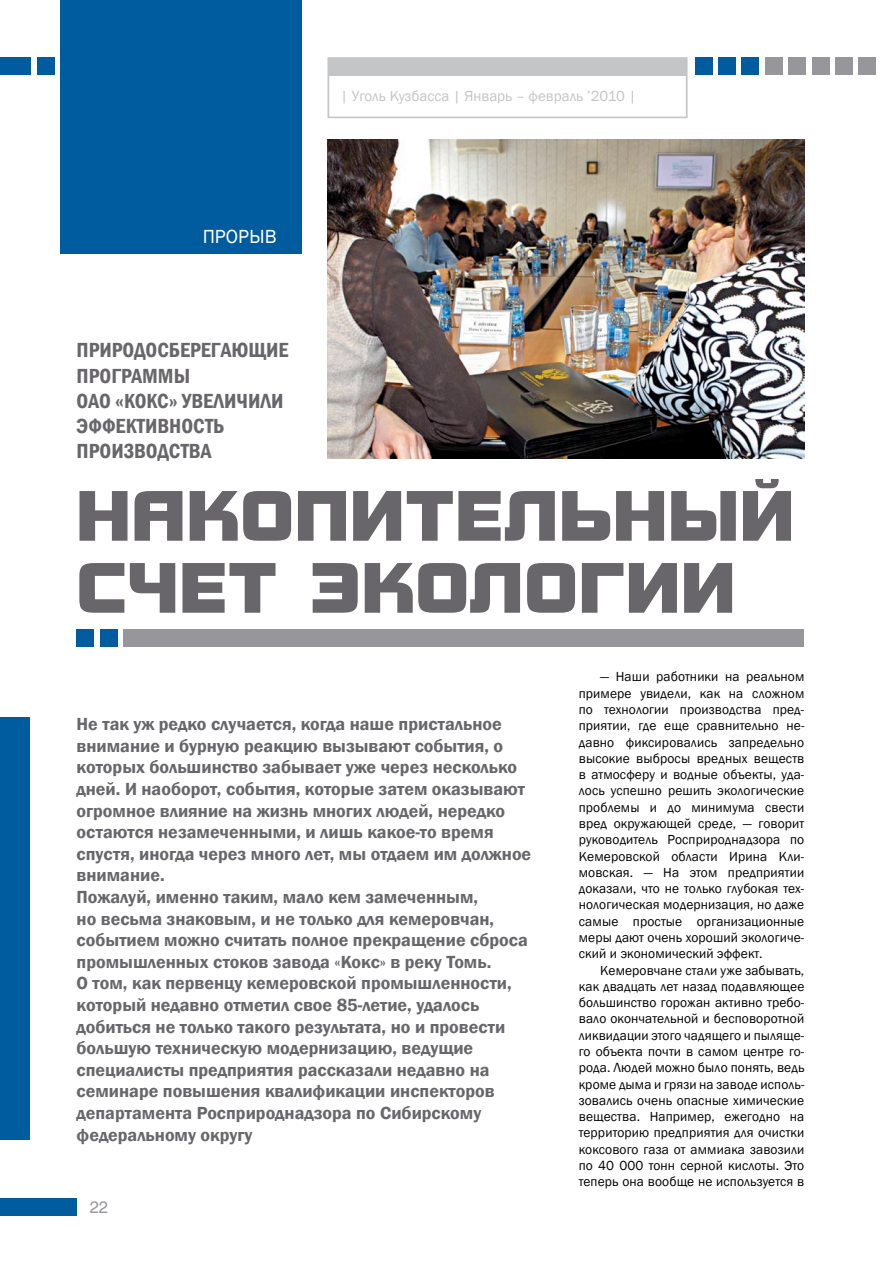
<style>
.page{position:relative;width:881px;height:1263px;background:#fff}
.page>*{position:absolute;margin:0;border:0;box-sizing:border-box;transform-origin:0 0}
.t1{font:600 condensed 21px/25.2px "Franklin Gothic";color:#68666b}
.t2{font:19.5px "Franklin Gothic";color:#fff}
.t3{font:600 18px/21.6px "Franklin Gothic";color:#68666b}
.t4{font:16.5px "Helios";color:#97979b}
.t5{font:15px "Franklin Gothic";color:#c3c5c6}
.t6{font:13.5px/16.4px "Franklin Gothic";letter-spacing:.01em;color:#000;text-align:justify}
</style>
<div class="page">
<div style="left:327px;top:57px;width:360px;height:61px;background:#fff;border:2px solid #c3c5c6"></div>
<div style="left:858px;top:58px;width:17px;height:17px;background:#97979b"></div>
<div style="left:327px;top:59px;width:359px;height:17px;background:#c3c5c6"></div>
<div style="left:0;top:1198px;width:77px;height:17px;background:#005b9f"></div>
<div style="left:835px;top:58px;width:17px;height:17px;background:#97979b"></div>
<div style="left:811px;top:58px;width:17px;height:17px;background:#97979b"></div>
<div style="left:788px;top:58px;width:17px;height:17px;background:#97979b"></div>
<div style="left:765px;top:58px;width:17px;height:17px;background:#97979b"></div>
<div style="left:741px;top:58px;width:17px;height:17px;background:#005b9f"></div>
<div style="left:718px;top:58px;width:17px;height:17px;background:#005b9f"></div>
<div style="left:694px;top:58px;width:17px;height:17px;background:#005b9f"></div>
<div style="left:37px;top:58px;width:17px;height:17px;background:#005b9f"></div>
<div style="left:0;top:58px;width:30px;height:17px;background:#005b9f"></div>
<div style="left:60px;top:1px;width:242px;height:253px;background:#005b9f"></div>
<svg style="left:79px;top:563px;width:652px;height:50px"></svg>
<svg style="left:79px;top:479px;width:711px;height:62px"></svg>
<img style="left:327px;top:139px;width:477px;height:320px">
<div style="left:123px;top:629px;width:681px;height:17px;background:#97979b"></div>
<div style="left:100px;top:629px;width:17px;height:17px;background:#005b9f"></div>
<div style="left:77px;top:629px;width:17px;height:17px;background:#005b9f"></div>
<div style="left:0;top:718px;width:30px;height:422px;background:#005b9f"></div>
<h2 class="t2" style="left:202px;top:224px;width:13px">прор</h2>
<h2 class="t2" style="left:249px;top:224px;width:27px">ыв</h2>
<h1 class="t1" style="left:77px;top:337px;width:213px">Природосберегающие программы<br>ОАО</h1>
<h1 class="t1" style="left:77px;top:388px;width:208px;text-indent:38px">«Кокс» увеличили эффективность производства</h1>
<p class="t5" style="left:340px;top:87px;width:297px">| Уголь Кузбасса | Январь – февраль ’2010 |</p>
<p class="t3" style="left:77px;top:714px;width:456px">Не так уж редко случается, когда наше пристальное внимание и бурную реакцию вызывают события, о которых большинство забывает уже через несколько дней. И наоборот, события, которые затем оказывают огромное влияние на жизнь многих людей, нередко остаются незамеченными, и лишь какое-то время спустя, иногда через много лет, мы отдаем им должное внимание.<br>Пожалуй, именно таким, мало кем замеченным,<br>но весьма знаковым, и не только для кемеровчан, событием можно считать полное прекращение сброса промышленных стоков завода «Кокс» в реку Томь.<br>О том, как первенцу кемеровской промышленности, который недавно отметил свое 85-летие, удалось добиться не только такого результата, но и провести большую техническую модернизацию, ведущие специалисты предприятия рассказали недавно на семинаре повышения квалификации инспекторов департамента Росприроднадзора по Сибирскому федеральному округу</p>
<p class="t4" style="left:90px;top:1197px;width:20px">22</p>
<p class="t6" style="left:578px;top:669px;width:227px;text-indent:21px">— Наши работники на реальном примере увидели, как на сложном по технологии производства пред&shy;приятии, где еще сравнительно не&shy;давно фиксировались запредельно высокие выбросы вредных веществ в атмосферу и водные объекты, уда&shy;лось успешно решить экологические проблемы и до минимума свести вред окружающей среде, — говорит руководитель Росприроднадзора по Кемеровской области Ирина Кли&shy;мовская. — На этом предприятии доказали, что не только глубокая тех&shy;нологическая модернизация, но даже самые простые организационные меры дают очень хороший экологиче&shy;ский и экономический эффект.</p>
<p class="t6" style="left:578px;top:962px;width:227px;text-indent:21px">Кемеровчане стали уже забывать, как двадцать лет назад подавляющее большинство горожан активно требо&shy;вало окончательной и бесповоротной ликвидации этого чадящего и пыляще&shy;го объекта почти в самом центре го&shy;рода. Людей можно было понять, ведь кроме дыма и грязи на заводе исполь&shy;зовались очень опасные химические вещества. Например, ежегодно на территорию предприятия для очистки коксового газа от аммиака завозили по 40 000 тонн серной кислоты. Это теперь она вообще не используется в</p>
</div>
